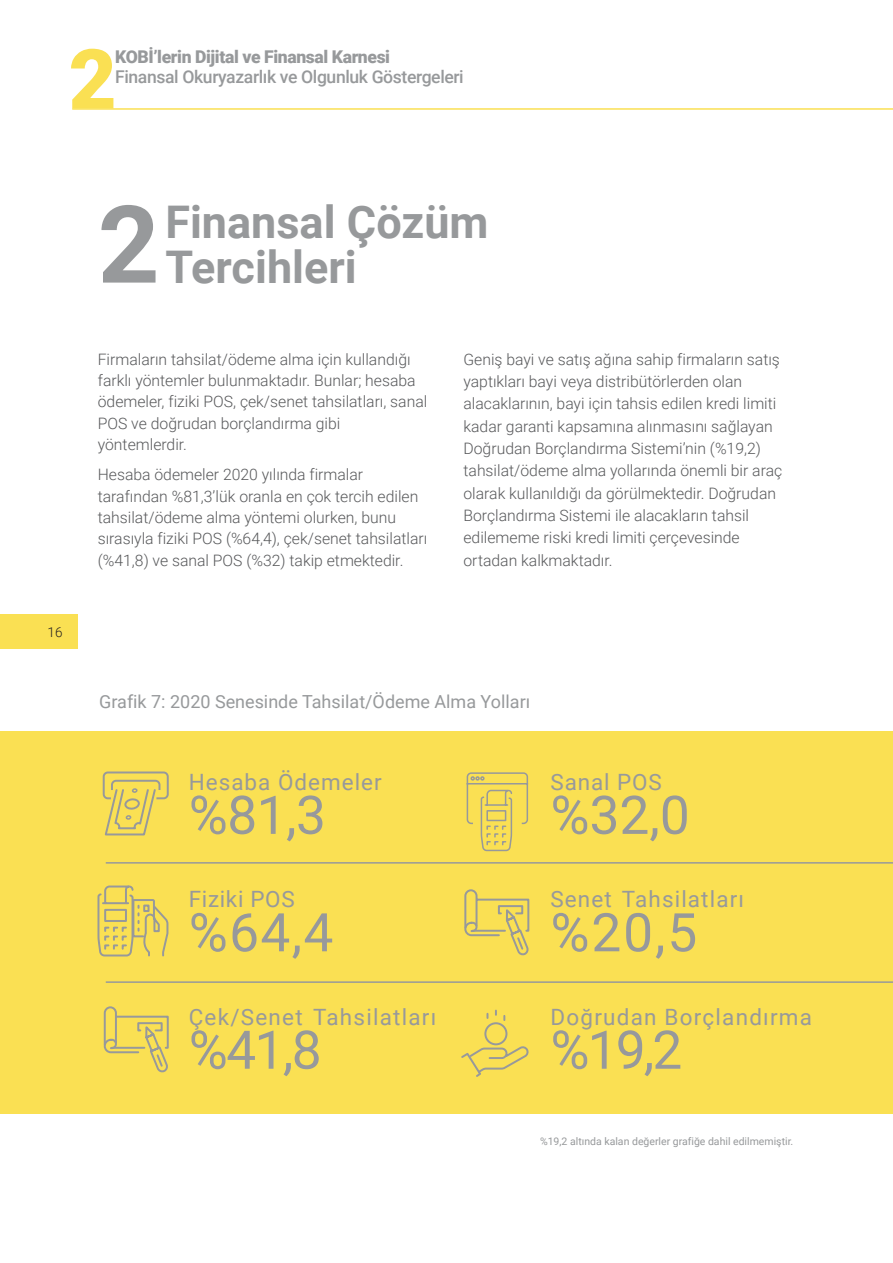
<style>
.page{position:relative;width:893px;height:1263px;background:#fff}
.page>*{position:absolute;margin:0;border:0;box-sizing:border-box;transform-origin:0 0}
.t1{font:700 107.7px "Roboto";color:#97999b}
.t2{font:900 82.95px "Roboto";color:#fae053}
.t3{font:53.25px "Roboto";letter-spacing:-.005em;color:#97999b}
.t4{font:700 45px "Roboto";color:#97999b}
.t5{font:22.5px "Roboto";letter-spacing:.05em;color:#97999b}
.t6{font:22.5px "Roboto";letter-spacing:.03em;color:#97999b}
.t7{font:18px "Roboto";color:#97999b}
.t8{font:500 17.55px "Roboto";letter-spacing:-.02em;color:#97999b}
.t9{font:900 17.55px "Roboto";letter-spacing:-.02em;color:#97999b}
.t10{font:300 15.75px/22.4px "Roboto";color:#58595b}
.t11{font:300 13.5px "Roboto";color:#231f20}
.t12{font:10.5px "Roboto";color:#97999b}
</style>
<div class="page">
<hr style="left:892px;top:192px;width:1px;height:397px;background:#97999b">
<div style="left:0;top:732px;width:893px;height:382px;background:#fae053"></div>
<hr style="left:106px;top:862px;width:787px;height:1px;background:#97999b">
<hr style="left:106px;top:981px;width:787px;height:2px;background:#97999b">
<svg style="left:102px;top:771px;width:67px;height:65px"></svg>
<svg style="left:97px;top:885px;width:72px;height:72px"></svg>
<svg style="left:103px;top:1006px;width:66px;height:67px"></svg>
<svg style="left:464px;top:889px;width:66px;height:67px"></svg>
<svg style="left:466px;top:772px;width:63px;height:80px"></svg>
<svg style="left:461px;top:1009px;width:68px;height:68px"></svg>
<div style="left:0;top:614px;width:78px;height:35px;background:#fae053"></div>
<hr style="left:72px;top:108px;width:821px;height:2px;background:#fae053">
<p class="t9" style="left:115px;top:50px;width:276px">KOBİ’lerin Dijital ve Finansal Karnesi</p>
<p class="t8" style="left:115px;top:70px;width:350px">Finansal Okuryazarlık ve Olgunluk Göstergeleri</p>
<h2 class="t2" style="left:69px;top:46px;width:50px">2</h2>
<p class="t11" style="left:48px;top:626px;width:16px">16</p>
<h1 class="t1" style="left:98px;top:202px;width:63px">2</h1>
<h3 class="t4" style="left:165px;top:204px;width:325px">Finansal Çözüm</h3>
<h3 class="t4" style="left:165px;top:249px;width:193px">Tercihleri</h3>
<p class="t10" style="left:98px;top:350px;width:331px;line-height:21.3px">Firmaların tahsilat/ödeme alma için kullandığı farklı yöntemler bulunmaktadır. Bunlar; hesaba ödemeler, fiziki POS, çek/senet tahsilatları, sanal POS ve doğrudan borçlandırma gibi yöntemlerdir.</p>
<p class="t10" style="left:98px;top:466px;width:331px;line-height:21.3px">Hesaba ödemeler 2020 yılında firmalar tarafından %81,3’lük oranla en çok tercih edilen tahsilat/ödeme alma yöntemi olurken, bunu sırasıyla fiziki POS (%64,4), çek/senet tahsilatları (%41,8) ve sanal POS (%32) takip etmektedir.</p>
<p class="t10" style="left:463px;top:350px;width:320px">Geniş bayi ve satış ağına sahip firmaların satış yaptıkları bayi veya distribütörlerden olan alacaklarının, bayi için tahsis edilen kredi limiti kadar garanti kapsamına alınmasını sağlayan Doğrudan Borçlandırma Sistemi’nin (%19,2) tahsilat/ödeme alma yollarında önemli bir araç olarak kullanıldığı da görülmektedir. Doğrudan Borçlandırma Sistemi ile alacakların tahsil edilememe riski kredi limiti çerçevesinde ortadan kalkmaktadır.</p>
<p class="t7" style="left:99px;top:695px;width:432px">Grafik 7: 2020 Senesinde Tahsilat/Ödeme Alma Yolları</p>
<h3 class="t5" style="left:189px;top:773px;width:194px">Hesaba Ödemeler</h3>
<h3 class="t3" style="left:189px;top:794px;width:139px">%81,3</h3>
<h3 class="t6" style="left:189px;top:890px;width:107px">Fiziki POS</h3>
<h3 class="t3" style="left:189px;top:911px;width:146px">%64,4</h3>
<h3 class="t5" style="left:189px;top:1008px;width:249px">Çek/Senet Tahsilatları</h3>
<h3 class="t3" style="left:189px;top:1029px;width:134px">%41,8</h3>
<h3 class="t5" style="left:550px;top:773px;width:113px">Sanal POS</h3>
<h3 class="t3" style="left:550px;top:794px;width:141px">%32,0</h3>
<h3 class="t5" style="left:550px;top:890px;width:195px">Senet Tahsilatları</h3>
<h3 class="t3" style="left:550px;top:911px;width:148px">%20,5</h3>
<h3 class="t5" style="left:550px;top:1008px;width:263px">Doğrudan Borçlandırma</h3>
<h3 class="t3" style="left:550px;top:1029px;width:133px">%19,2</h3>
<p class="t12" style="left:540px;top:1137px;width:255px">%19,2 altında kalan değerler grafiğe dahil edilmemiştir.</p>
</div>
